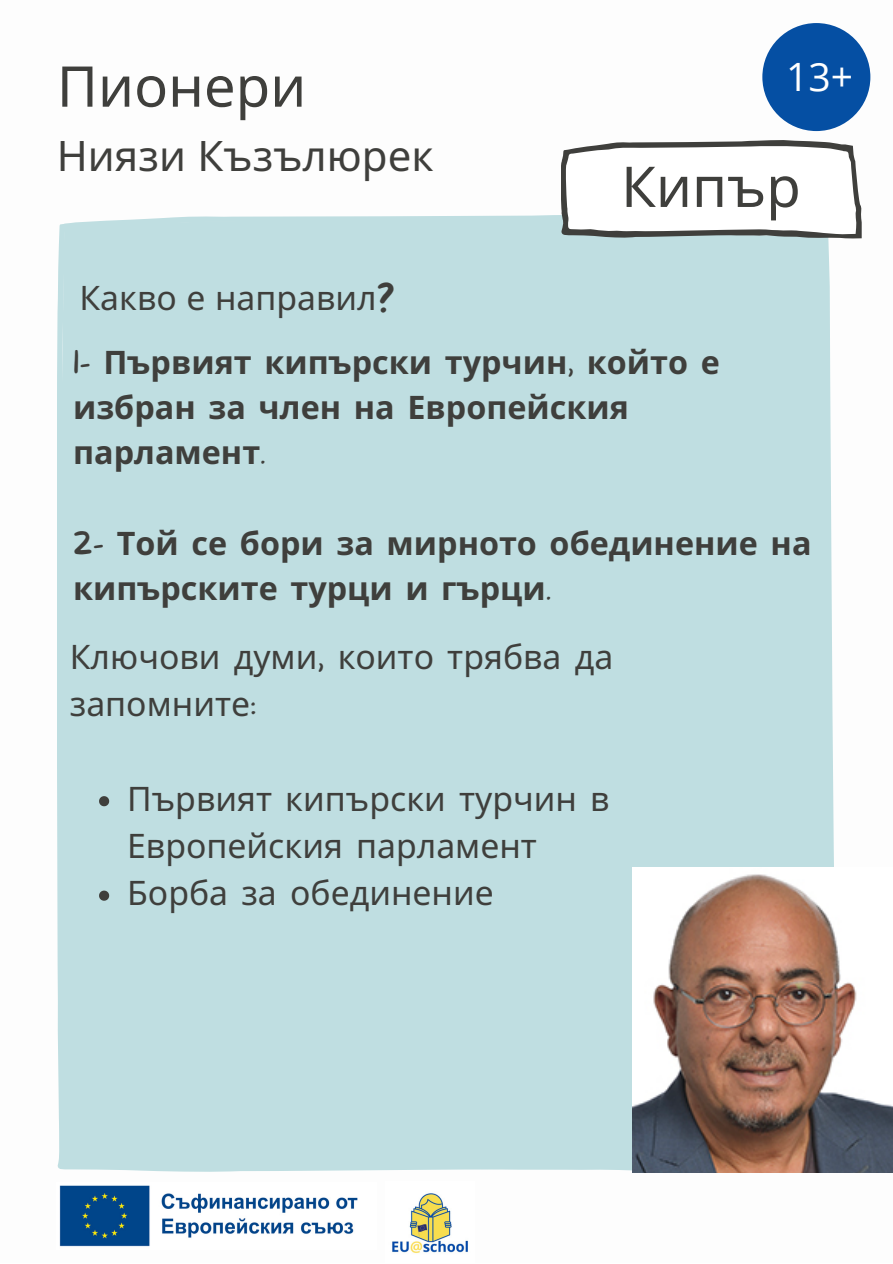
<style>
.page{position:relative;width:893px;height:1264px;background:#fff}
.page>*{position:absolute;margin:0;border:0;box-sizing:border-box;transform-origin:0 0}
.t1{font:56.25px "Noto Sans";color:#3f3f3c}
.t2{font:42px "Noto Sans";color:#3f3f3c}
.t3{font:39px "Open Sans";color:#fff}
.t4{font:33.75px/47.2px "Noto Sans";color:#3f3f3c}
.t5{font:700 32.25px/45.3px "Noto Sans";color:#3f3f3c}
.s1{font-family:"More Sugar"}
.s2{font-family:"More Sugar";font-weight:100}
</style>
<div class="page">
<div style="left:57px;top:215px;width:777px;height:957px;background:#bfdee1"></div>
<svg style="left:560px;top:140px;width:301px;height:99px"></svg>
<img style="left:632px;top:867px;width:260px;height:305px">
<svg style="left:99px;top:796px;width:10px;height:10px"></svg>
<svg style="left:99px;top:890px;width:10px;height:10px"></svg>
<img style="left:392px;top:1193px;width:76px;height:61px">
<div style="left:762px;top:23px;width:108px;height:108px;background:#054fa3;border-radius:50%"></div>
<img style="left:59px;top:1185px;width:299px;height:62px">
<p class="t1" style="left:57px;top:47px;width:251px">Пионери</p>
<p class="t2" style="left:57px;top:126px;width:378px">Ниязи Къзълюрек</p>
<p class="t4" style="left:79px;top:273px;width:317px">Какво е направил<span class="s1">?</span></p>
<p class="t3" style="left:786px;top:49px;width:68px">13+</p>
<p class="t1" style="left:621px;top:147px;width:181px">Кипър</p>
<p class="t5" style="left:73px;top:338px;width:648px"><span class="s2">1-</span> Първият кипърски турчин<span class="s2">,</span> който е избран за член на Европейския парламент<span class="s2">.</span></p>
<p class="t5" style="left:73px;top:519px;width:740px"><span class="s2">2-</span> Той се бори за мирното обединение на кипърските турци и гърци<span class="s2">.</span></p>
<p class="t4" style="left:70px;top:632px;width:545px">Ключови думи<span class="s2">,</span> които трябва да запомните<span class="s2">:</span></p>
<p class="t4" style="left:127px;top:774px;width:484px">Първият кипърски турчин в<br>Европейския парламент</p>
<p class="t4" style="left:127px;top:868px;width:368px">Борба за обединение</p>
</div>
